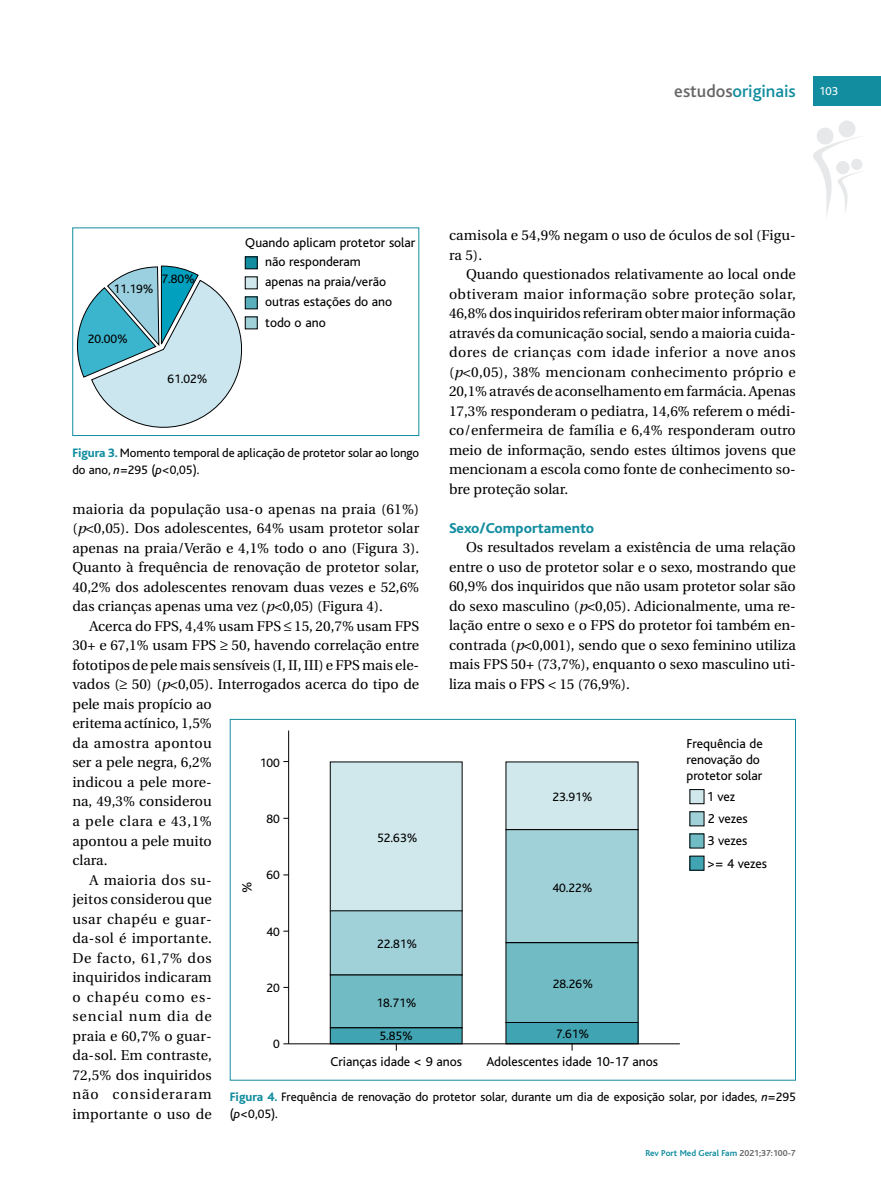
<style>
.page{position:relative;width:881px;height:1191px;background:#fff}
.page>*{position:absolute;margin:0;border:0;box-sizing:border-box;transform-origin:0 0}
.t1{font:500 18px "Bliss";color:#128d9f}
.t2{font:800 15px "Bliss";color:#128d9f}
.t3{font:14.25px/19.5px "Utopia";color:#000;text-align:justify}
.t4{font:14.25px "Utopia";letter-spacing:.065em;color:#000}
.t5{font:14.25px "Utopia";letter-spacing:.02em;color:#000}
.t6{font:14.25px "Utopia";letter-spacing:.03em;color:#000}
.t7{font:14.25px "Utopia";letter-spacing:.04em;color:#000}
.t8{font:14.25px "Utopia";letter-spacing:.045em;color:#000}
.t9{font:14.25px "Utopia";letter-spacing:.025em;color:#000}
.t10{font:13.5px/19.4px "Bliss";color:#000}
.t11{font:12.75px/16.5px "Bliss";color:#000}
.t12{font:12px "Bliss";color:#fff}
.t13{font:700 9px "Bliss";color:#128d9f}
.s1{color:#666}
.s2{font-style:italic}
.s3{font-weight:800;color:#128d9f}
</style>
<div class="page">
<svg style="left:813px;top:120px;width:49px;height:97px"></svg>
<div style="left:812px;top:77px;width:68px;height:29px;background:#128d9f"></div>
<div style="left:72px;top:227px;width:347px;height:209px;border:1px solid #128d9f"></div>
<svg style="left:77px;top:266px;width:166px;height:162px"></svg>
<div style="left:245px;top:257px;width:12px;height:12px;background:#128d9f"></div>
<div style="left:245px;top:256px;width:12px;height:13px;border:1px solid #000"></div>
<div style="left:245px;top:277px;width:12px;height:12px;background:#d0e8ec"></div>
<div style="left:245px;top:297px;width:12px;height:12px;background:#59afbc"></div>
<div style="left:245px;top:296px;width:12px;height:13px;border:1px solid #000"></div>
<div style="left:245px;top:317px;width:12px;height:12px;background:#a0d1d8"></div>
<div style="left:245px;top:316px;width:12px;height:13px;border:1px solid #000"></div>
<div style="left:330px;top:762px;width:132px;height:148px;background:#d0e8ec"></div>
<div style="left:330px;top:761px;width:132px;height:150px;border:1px solid #000"></div>
<div style="left:330px;top:1027px;width:132px;height:16px;background:#41a4b2"></div>
<div style="left:330px;top:910px;width:132px;height:65px;background:#a0d1d8"></div>
<div style="left:330px;top:975px;width:132px;height:52px;background:#71bbc5"></div>
<div style="left:330px;top:974px;width:132px;height:54px;border:1px solid #000"></div>
<div style="left:505px;top:762px;width:132px;height:67px;background:#d0e8ec"></div>
<div style="left:505px;top:829px;width:132px;height:113px;background:#a0d1d8"></div>
<div style="left:505px;top:829px;width:133px;height:114px;border:1px solid #000"></div>
<div style="left:505px;top:1022px;width:132px;height:21px;background:#41a4b2"></div>
<div style="left:505px;top:1022px;width:133px;height:22px;border:1px solid #000"></div>
<div style="left:505px;top:942px;width:132px;height:80px;background:#71bbc5"></div>
<div style="left:505px;top:942px;width:133px;height:80px;border:1px solid #000"></div>
<hr style="left:288px;top:730px;width:1px;height:313px;background:#000">
<div style="left:689px;top:789px;width:14px;height:14px;background:#d0e8ec"></div>
<div style="left:689px;top:789px;width:15px;height:15px;border:1px solid #000"></div>
<div style="left:689px;top:811px;width:14px;height:15px;background:#a0d1d8"></div>
<div style="left:689px;top:811px;width:15px;height:15px;border:1px solid #000"></div>
<div style="left:689px;top:834px;width:14px;height:14px;background:#71bbc5"></div>
<div style="left:689px;top:856px;width:14px;height:14px;background:#41a4b2"></div>
<hr style="left:283px;top:1043px;width:396px;height:1px;background:#000">
<p class="t1" style="left:674px;top:85px;width:123px"><span class="s1">estudos</span>originais</p>
<p class="t12" style="left:819px;top:87px;width:20px">103</p>
<p class="t3" style="left:449px;top:227px;width:348px">camisola e 54,9% negam o uso de óculos de sol (Figu&shy;ra 5).</p>
<p class="t3" style="left:449px;top:266px;width:348px;text-indent:17px">Quando questionados relativamente ao local onde obtiveram maior informação sobre proteção solar, 46,8% dos inquiridos referiram obter maior informação através da comunicação social, sendo a maioria cuida&shy;dores de crianças com idade inferior a nove anos (<span class="s2">p</span>&lt;0,05), 38% mencionam conhecimento próprio e 20,1% através de aconselhamento em farmácia. Apenas 17,3% responderam o pediatra, 14,6% referem o médi&shy;co/enfermeira de família e 6,4% responderam outro meio de informação, sendo estes últimos jovens que mencionam a escola como fonte de conhecimento so&shy;bre proteção solar.</p>
<p class="t2" style="left:449px;top:523px;width:146px">Sexo/Comportamento</p>
<p class="t3" style="left:449px;top:539px;width:348px;text-indent:17px">Os resultados revelam a existência de uma relação entre o uso de protetor solar e o sexo, mostrando que 60,9% dos inquiridos que não usam protetor solar são do sexo masculino (<span class="s2">p</span>&lt;0,05). Adicionalmente, uma re&shy;lação entre o sexo e o FPS do protetor foi também en&shy;contrada (<span class="s2">p</span>&lt;0,001), sendo que o sexo feminino utiliza mais FPS 50+ (73,7%), enquanto o sexo masculino uti&shy;liza mais o FPS &lt; 15 (76,9%).</p>
<p class="t10" style="left:265px;top:234px;width:152px;text-indent:-20px">Quando aplicam protetor solar não responderam<br>apenas na praia/verão</p>
<p class="t10" style="left:265px;top:293px;width:128px;line-height:20.9px">outras estações do ano todo o ano</p>
<p class="t11" style="left:161px;top:272px;width:35px">7.80%</p>
<p class="t11" style="left:113px;top:282px;width:42px">11.19%</p>
<p class="t11" style="left:88px;top:332px;width:42px">20.00%</p>
<p class="t11" style="left:167px;top:372px;width:42px">61.02%</p>
<p class="t11" style="left:72px;top:446px;width:348px"><span class="s3">Figura 3.</span>Momento temporal de aplicação de protetor solar ao longo do ano, <span class="s2">n</span>=295 (<span class="s2">p</span>&lt;0,05).</p>
<p class="t3" style="left:72px;top:500px;width:348px">maioria da população usa-o apenas na praia (61%) (<span class="s2">p</span>&lt;0,05). Dos adolescentes, 64% usam protetor solar apenas na praia/Verão e 4,1% todo o ano (Figura 3).<br>Quanto à frequência de renovação de protetor solar, 40,2% dos adolescentes renovam duas vezes e 52,6% das crianças apenas uma vez (<span class="s2">p</span>&lt;0,05) (Figura 4).</p>
<p class="t3" style="left:89px;top:617px;width:331px">Acerca do FPS, 4,4% usam FPS ≤ 15, 20,7% usam FPS</p>
<p class="t3" style="left:72px;top:637px;width:348px">30+ e 67,1% usam FPS ≥ 50, havendo correlação entre</p>
<p class="t3" style="left:72px;top:656px;width:348px">fototipos de pele mais sensíveis (I, II, III) e FPS mais ele-</p>
<p class="t3" style="left:72px;top:676px;width:348px">vados (≥ 50) (<span class="s2">p</span>&lt;0,05). Interrogados acerca do tipo de</p>
<p class="t3" style="left:72px;top:695px;width:141px">pele mais propício ao</p>
<p class="t3" style="left:72px;top:715px;width:141px">eritema actínico, 1,5%</p>
<p class="t6" style="left:72px;top:737px;width:141px">da amostra apontou</p>
<p class="t3" style="left:72px;top:754px;width:141px">ser a pele negra, 6,2%</p>
<p class="t3" style="left:72px;top:773px;width:141px">indicou a pele more-</p>
<p class="t3" style="left:72px;top:793px;width:141px">na, 49,3% considerou</p>
<p class="t7" style="left:72px;top:815px;width:141px">a pele clara e 43,1%</p>
<p class="t3" style="left:72px;top:832px;width:141px">apontou a pele muito</p>
<p class="t3" style="left:72px;top:851px;width:37px">clara.</p>
<p class="t9" style="left:89px;top:874px;width:124px">A maioria dos su-</p>
<p class="t3" style="left:72px;top:890px;width:141px">jeitos considerou que</p>
<p class="t6" style="left:72px;top:913px;width:141px">usar chapéu e guar-</p>
<p class="t5" style="left:72px;top:932px;width:141px">da-sol é importante.</p>
<p class="t8" style="left:72px;top:952px;width:141px">De facto, 61,7% dos</p>
<p class="t3" style="left:72px;top:968px;width:141px">inquiridos indicaram</p>
<p class="t4" style="left:72px;top:991px;width:141px">o chapéu como es-</p>
<p class="t4" style="left:72px;top:1010px;width:141px">sencial num dia de</p>
<p class="t3" style="left:72px;top:1027px;width:141px">praia e 60,7% o guar-</p>
<p class="t3" style="left:72px;top:1046px;width:141px">da-sol. Em contraste,</p>
<p class="t3" style="left:72px;top:1066px;width:141px">72,5% dos inquiridos</p>
<p class="t4" style="left:72px;top:1088px;width:141px">não consideraram</p>
<p class="t5" style="left:72px;top:1108px;width:141px">importante o uso de</p>
<p class="t10" style="left:686px;top:736px;width:78px;line-height:16.2px">Frequência de renovação do protetor solar</p>
<p class="t10" style="left:706px;top:788px;width:43px;line-height:21.6px">1 vez<br>2 vezes<br>3 vezes</p>
<p class="t10" style="left:706px;top:855px;width:62px">&gt;= 4 vezes</p>
<p class="t11" style="left:260px;top:756px;width:22px">100</p>
<p class="t11" style="left:552px;top:790px;width:42px">23.91%</p>
<p class="t11" style="left:266px;top:812px;width:15px">80</p>
<p class="t11" style="left:377px;top:831px;width:42px">52.63%</p>
<p class="t11" style="left:266px;top:868px;width:15px">60</p>
<p class="t10" style="left:239px;top:893px;width:13px;rotate:-90deg">%</p>
<p class="t11" style="left:552px;top:881px;width:42px">40.22%</p>
<p class="t11" style="left:266px;top:924px;width:15px">40</p>
<p class="t11" style="left:377px;top:937px;width:42px">22.81%</p>
<p class="t11" style="left:552px;top:977px;width:42px">28.26%</p>
<p class="t11" style="left:266px;top:981px;width:15px">20</p>
<p class="t11" style="left:376px;top:995px;width:42px">18.71%</p>
<p class="t11" style="left:555px;top:1026px;width:35px">7.61%</p>
<p class="t11" style="left:379px;top:1029px;width:35px">5.85%</p>
<p class="t11" style="left:273px;top:1037px;width:8px">0</p>
<p class="t10" style="left:330px;top:1053px;width:133px">Crianças idade &lt; 9 anos</p>
<p class="t10" style="left:486px;top:1053px;width:173px">Adolescentes idade 10-17 anos</p>
<p class="t11" style="left:230px;top:1090px;width:567px"><span class="s3">Figura 4.</span> Frequência de renovação do protetor solar, durante um dia de exposição solar, por idades, <span class="s2">n</span>=295 (<span class="s2">p</span>&lt;0,05).</p>
<p class="t13" style="left:645px;top:1149px;width:152px">Rev Port Med Geral Fam <span class="s1">2021;37:100-7</span></p>
</div>
